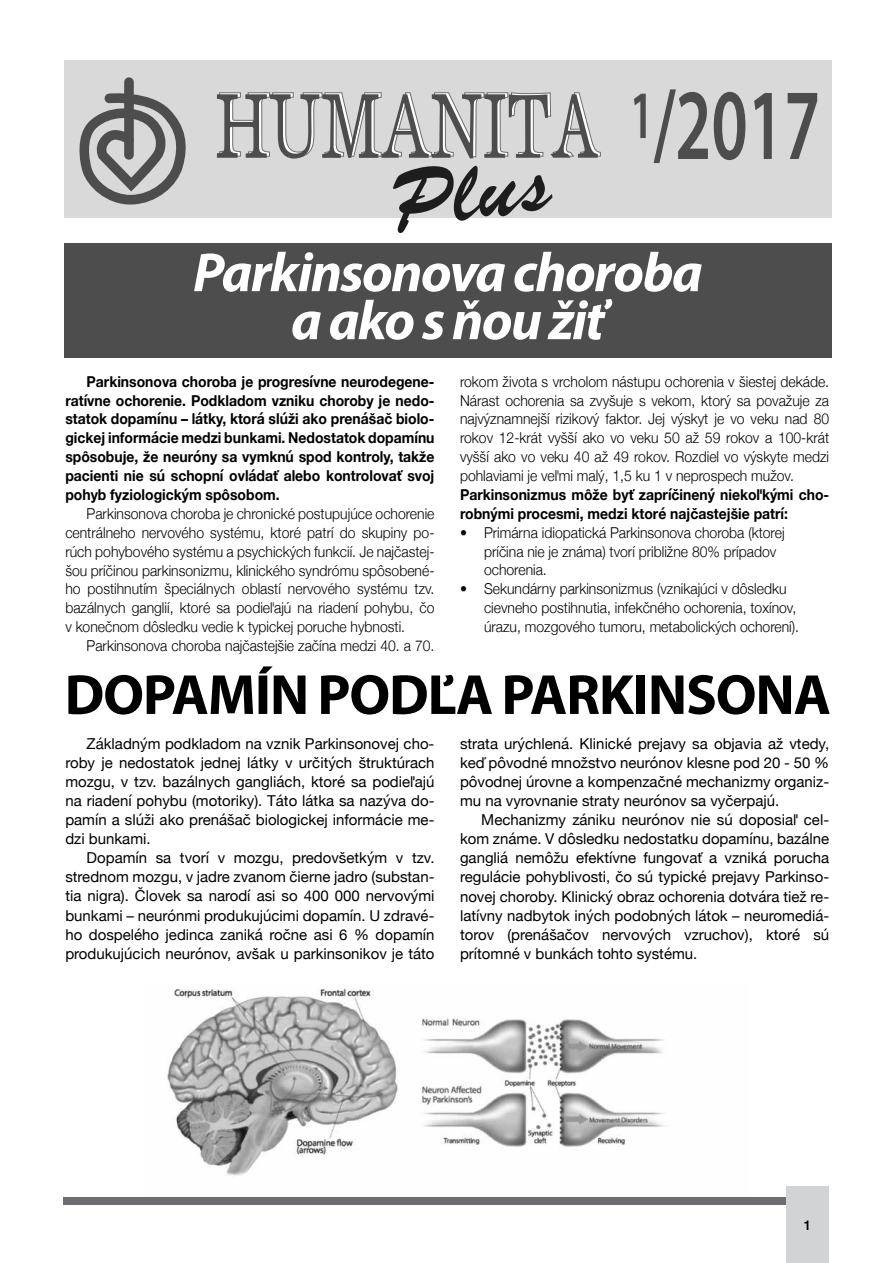
<style>
.page{position:relative;width:893px;height:1263px;background:#fff}
.page>*{position:absolute;margin:0;border:0;box-sizing:border-box;transform-origin:0 0}
.t1{font:600 101.55px "Myriad Pro";color:#4d4d4d;scale:.67 1}
.t2{font:700 57px "Myriad Pro";letter-spacing:-.02em;color:#000}
.t3{font:italic 700 55.5px/48px "Myriad Pro";letter-spacing:-.03em;color:#fff;text-align:center}
.t4{font:15px/19px "Helvetica Neue";color:#000;text-align:justify}
.t5{font:300 15px/18.9px "Helvetica Neue";color:#000;text-align:justify;scale:.93 1}
.t6{font:700 15px/18.9px "Helvetica Neue";color:#000;text-align:justify;scale:.93 1}
.t7{font:500 13.5px "Helvetica Neue";color:#000}
</style>
<div class="page">
<div style="left:64px;top:1197px;width:728px;height:8px;background:#6d6e71"></div>
<div style="left:786px;top:1186px;width:43px;height:77px;background:#d1d3d4"></div>
<div style="left:64px;top:60px;width:767px;height:158px;background:#d9d9d9"></div>
<div style="left:124px;top:77px;width:10px;height:83px;background:#4d4d4d;border-radius:5px"></div>
<svg style="left:79px;top:90px;width:107px;height:115px"></svg>
<div style="left:65px;top:243px;width:767px;height:114px;background:#4d4d4d"></div>
<svg style="left:219px;top:92px;width:382px;height:141px"></svg>
<svg style="left:217px;top:93px;width:383px;height:66px"></svg>
<img style="left:167px;top:988px;width:497px;height:188px">
<h1 class="t1" style="left:630px;top:60px;width:286px"><sup>1</sup>/2017</h1>
<h3 class="t3" style="left:193px;top:247px;width:511px">Parkinsonova choroba a ako s ňou žiť</h3>
<p class="t6" style="left:65px;top:372px;width:398px;text-indent:21px">Parkinsonova choroba je progresívne neurodegene&shy;ratívne ochorenie. Podkladom vzniku choroby je nedo&shy;statok dopamínu – látky, ktorá slúži ako prenášač biolo&shy;gickej informácie medzi bunkami. Nedostatok dopamínu spôsobuje, že neuróny sa vymknú spod kontroly, takže pacienti nie sú schopní ovládať alebo kontrolovať svoj pohyb fyziologickým spôsobom.</p>
<p class="t5" style="left:65px;top:503px;width:398px;text-indent:21px">Parkinsonova choroba je chronické postupujúce ochorenie centrálneho nervového systému, ktoré patrí do skupiny po&shy;rúch pohybového systému a psychických funkcií. Je najčastej&shy;šou príčinou parkinsonizmu, klinického syndrómu spôsobené&shy;ho postihnutím špeciálnych oblastí nervového systému tzv. bazálnych ganglií, ktoré sa podieľajú na riadení pohybu, čo v konečnom dôsledku vedie k typickej poruche hybnosti.</p>
<p class="t5" style="left:87px;top:635px;width:376px">Parkinsonova choroba najčastejšie začína medzi 40. a 70.</p>
<p class="t5" style="left:460px;top:371px;width:398px">rokom života s vrcholom nástupu ochorenia v šiestej dekáde.<br>Nárast ochorenia sa zvyšuje s vekom, ktorý sa považuje za najvýznamnejší rizikový faktor. Jej výskyt je vo veku nad 80 rokov 12-krát vyšší ako vo veku 50 až 59 rokov a 100-krát vyšší ako vo veku 40 až 49 rokov. Rozdiel vo výskyte medzi pohlaviami je veľmi malý, 1,5 ku 1 v neprospech mužov.</p>
<p class="t6" style="left:460px;top:485px;width:398px">Parkinsonizmus môže byť zapríčinený niekoľkými cho&shy;robnými procesmi, medzi ktoré najčastejšie patrí:</p>
<p class="t5" style="left:484px;top:522px;width:325px;text-align:left;text-indent:-24px">• Primárna idiopatická Parkinsonova choroba (ktorej príčina nie je známa) tvorí približne 80% prípadov ochorenia.</p>
<p class="t5" style="left:484px;top:578px;width:340px;text-align:left;text-indent:-24px">• Sekundárny parkinsonizmus (vznikajúci v dôsledku cievneho postihnutia, infekčného ochorenia, toxínov, úrazu, mozgového tumoru, metabolických ochorení).</p>
<h2 class="t2" style="left:65px;top:657px;width:768px">DOPAMÍN PODĽA PARKINSONA</h2>
<p class="t4" style="left:65px;top:735px;width:371px;text-indent:21px">Základným podkladom na vznik Parkinsonovej cho&shy;roby je nedostatok jednej látky v určitých štruktúrach mozgu, v tzv. bazálnych gangliách, ktoré sa podieľajú na riadení pohybu (motoriky). Táto látka sa nazýva do&shy;pamín a slúži ako prenášač biologickej informácie me&shy;dzi bunkami.</p>
<p class="t4" style="left:65px;top:849px;width:371px;text-indent:21px">Dopamín sa tvorí v mozgu, predovšetkým v tzv. strednom mozgu, v jadre zvanom čierne jadro (substan&shy;tia nigra). Človek sa narodí asi so 400 000 nervovými bunkami – neurónmi produkujúcimi dopamín. U zdravé&shy;ho dospelého jedinca zaniká ročne asi 6 % dopamín produkujúcich neurónov, avšak u parkinsonikov je táto</p>
<p class="t4" style="left:460px;top:735px;width:371px">strata urýchlená. Klinické prejavy sa objavia až vtedy, keď pôvodné množstvo neurónov klesne pod 20 - 50 % pôvodnej úrovne a kompenzačné mechanizmy organiz&shy;mu na vyrovnanie straty neurónov sa vyčerpajú.</p>
<p class="t4" style="left:460px;top:811px;width:371px;text-indent:21px">Mechanizmy zániku neurónov nie sú doposiaľ cel&shy;kom známe. V dôsledku nedostatku dopamínu, bazálne gangliá nemôžu efektívne fungovať a vzniká porucha regulácie pohyblivosti, čo sú typické prejavy Parkinso&shy;novej choroby. Klinický obraz ochorenia dotvára tiež re&shy;latívny nadbytok iných podobných látok – neuromediá&shy;torov (prenášačov nervových vzruchov), ktoré sú prítomné v bunkách tohto systému.</p>
<p class="t7" style="left:804px;top:1214px;width:9px">1</p>
</div>
